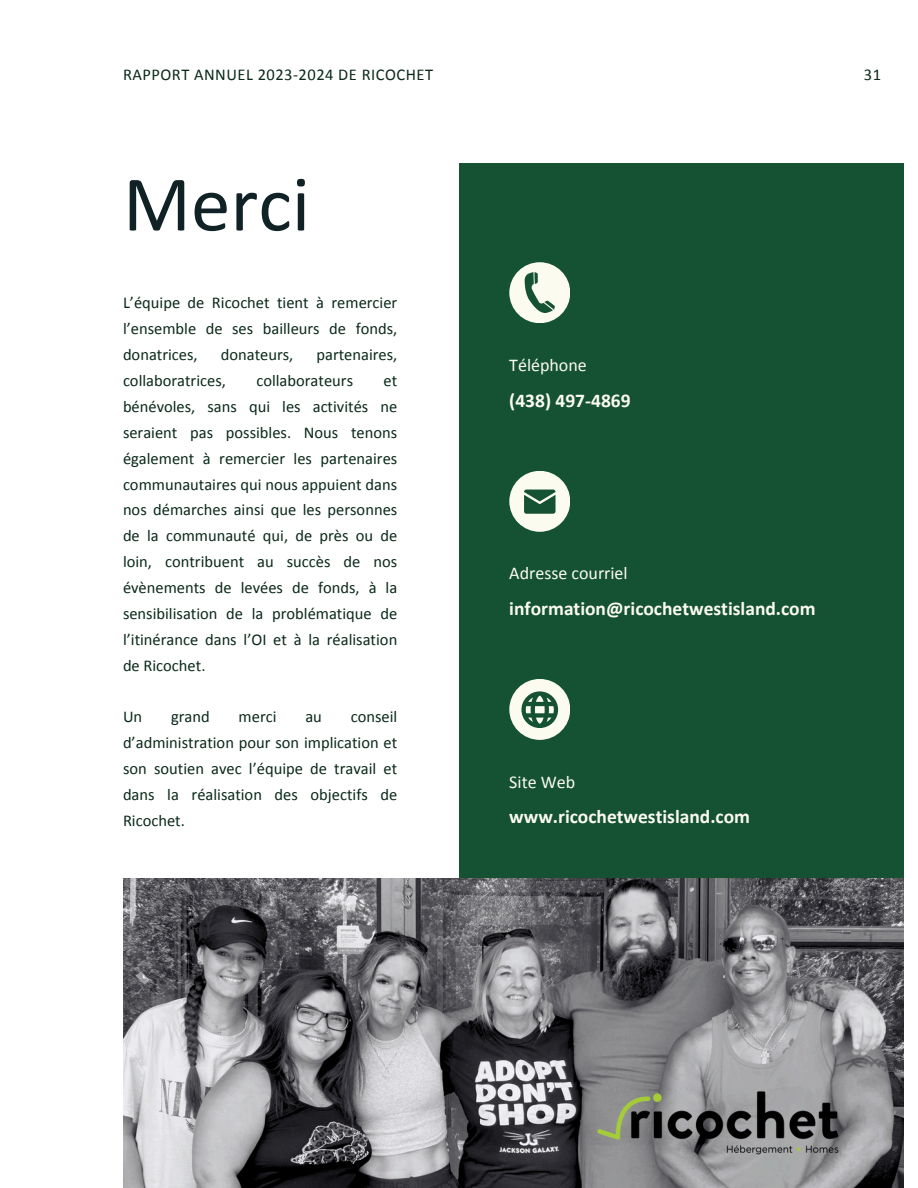
<style>
.page{position:relative;width:918px;height:1188px;background:#fff}
.page>*{position:absolute;margin:0;border:0;box-sizing:border-box;transform-origin:0 0}
.t1{font:79.5px "Calibri";color:#102226}
.t2{font:700 19.5px "Calibri";color:#fcfbf0}
.t3{font:18px "Calibri";color:#fcfbf0}
.t4{font:16.5px/25.8px "Calibri";color:#0a2919;text-align:justify}
.t5{font:16.5px "Calibri";letter-spacing:.03em;color:#0a2919}
</style>
<div class="page">
<div style="left:459px;top:163px;width:445px;height:1025px;background:#145233"></div>
<img style="left:123px;top:878px;width:781px;height:310px">
<img style="left:566px;top:1082px;width:303px;height:82px">
<div style="left:509px;top:262px;width:61px;height:61px;background:#fcfbf0;border-radius:50%"></div>
<div style="left:509px;top:471px;width:61px;height:61px;background:#fcfbf0;border-radius:50%"></div>
<div style="left:509px;top:679px;width:61px;height:61px;background:#fcfbf0;border-radius:50%"></div>
<svg style="left:525px;top:272px;width:30px;height:41px"></svg>
<svg style="left:524px;top:490px;width:32px;height:24px"></svg>
<svg style="left:521px;top:691px;width:37px;height:37px"></svg>
<p class="t5" style="left:123px;top:67px;width:312px">RAPPORT ANNUEL 2023-2024 DE RICOCHET</p>
<h3 class="t4" style="left:864px;top:63px;width:19px">31</h3>
<h2 class="t1" style="left:123px;top:171px;width:189px">Merci</h2>
<p class="t4" style="left:123px;top:291px;width:276px">L’équipe de Ricochet tient à remercier l’ensemble de ses bailleurs de fonds, donatrices,</p>
<p class="t4" style="left:221px;top:343px;width:74px">donateurs,</p>
<p class="t4" style="left:316px;top:343px;width:82px">partenaires,</p>
<p class="t4" style="left:123px;top:369px;width:104px">collaboratrices,</p>
<p class="t4" style="left:256px;top:369px;width:98px">collaborateurs</p>
<p class="t4" style="left:123px;top:369px;width:276px;text-indent:261px">et bénévoles, sans qui les activités ne seraient pas possibles. Nous tenons également à remercier les partenaires communautaires qui nous appuient dans nos démarches ainsi que les personnes de la communauté qui, de près ou de loin, contribuent au succès de nos évènements de levées de fonds, à la sensibilisation de la problématique de l’itinérance dans l’OI et à la réalisation de Ricochet.</p>
<h2 class="t4" style="left:123px;top:705px;width:276px;text-indent:228px">conseil d’administration pour son implication et son soutien avec l’équipe de travail et dans la réalisation des objectifs de Ricochet.</h2>
<h2 class="t4" style="left:123px;top:705px;width:21px">Un</h2>
<h2 class="t4" style="left:171px;top:705px;width:40px">grand</h2>
<h2 class="t4" style="left:239px;top:705px;width:39px">merci</h2>
<h2 class="t4" style="left:305px;top:705px;width:18px">au</h2>
<h1 class="t3" style="left:509px;top:357px;width:79px">Téléphone</h1>
<p class="t2" style="left:509px;top:392px;width:123px">(438) 497-4869</p>
<p class="t3" style="left:509px;top:566px;width:120px">Adresse courriel</p>
<p class="t2" style="left:509px;top:601px;width:308px">information@ricochetwestisland.com</p>
<p class="t3" style="left:509px;top:774px;width:67px">Site Web</p>
<h3 class="t2" style="left:509px;top:809px;width:242px">www.ricochetwestisland.com</h3>
</div>
